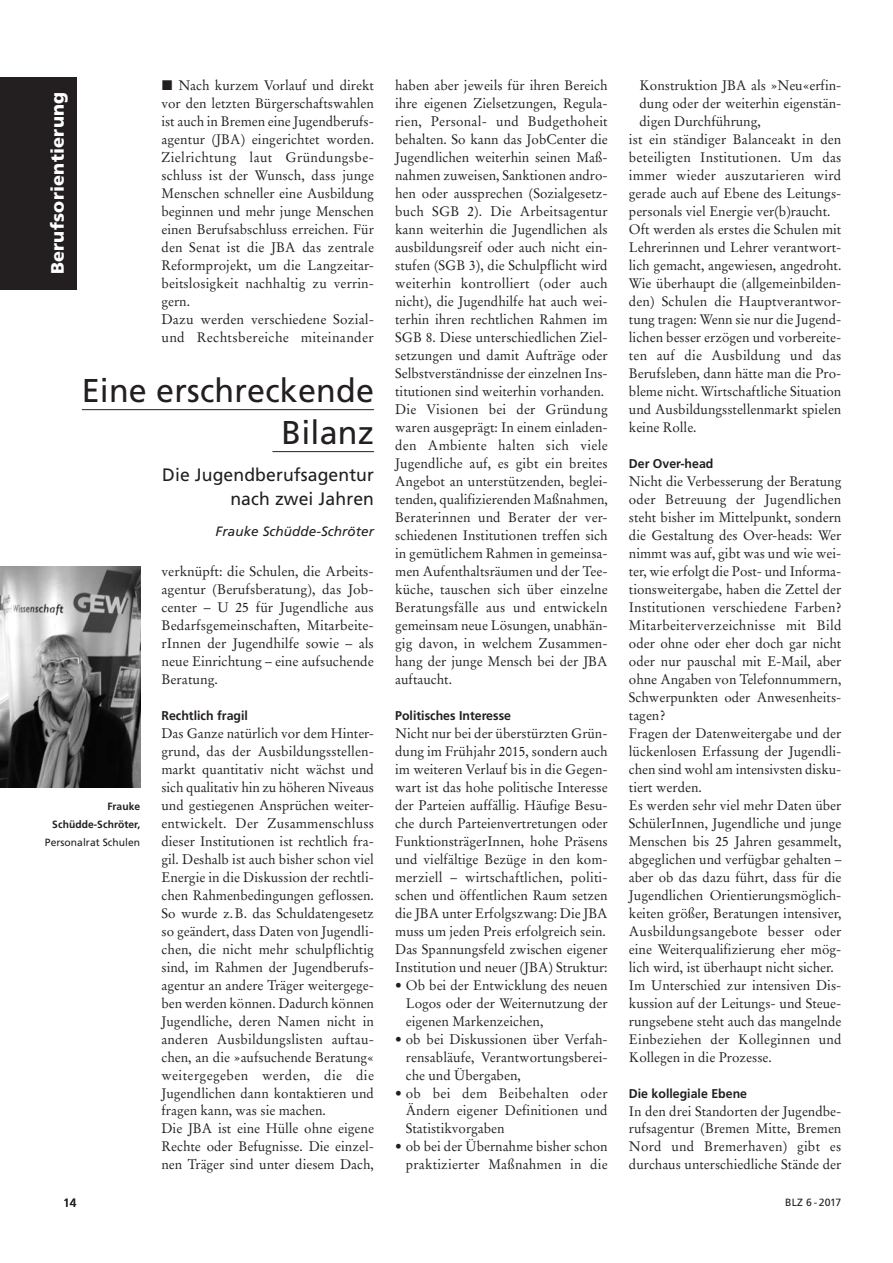
<style>
.page{position:relative;width:893px;height:1263px;background:#fff}
.page>*{position:absolute;margin:0;border:0;box-sizing:border-box;transform-origin:0 0}
.t1{font:33px/42px "Frutiger";letter-spacing:.005em;color:#231f20;text-align:right}
.t2{font:18px/24px "Frutiger";letter-spacing:.005em;color:#231f20;text-align:right}
.t3{font:900 18px "Frutiger";letter-spacing:.015em;color:#fff}
.t4{font:13.8px/18px "Stempel Garamond";color:#231f20}
.t5{font:13.8px "Stempel Garamond";letter-spacing:.02em;color:#231f20}
.t6{font:italic 13.5px "Frutiger";letter-spacing:.005em;color:#231f20}
.t7{font:700 12.75px "Frutiger";color:#231f20}
.t8{font:12px "Frutiger";color:#231f20}
.t9{font:10.5px "Frutiger";letter-spacing:.005em;color:#231f20}
.t10{font:700 10.5px/18px "Frutiger";letter-spacing:.005em;color:#231f20;text-align:right}
.s1{font-family:"European Pi Three";font-size:14.25px}
</style>
<div class="page">
<div style="left:0;top:77px;width:76px;height:212px;background:#231f20"></div>
<hr style="left:82px;top:409px;width:292px;height:1px;background:#231f20">
<hr style="left:272px;top:451px;width:102px;height:1px;background:#231f20">
<img style="left:0;top:567px;width:140px;height:221px">
<h2 class="t3" style="left:50px;top:274px;width:184px;rotate:-90deg">Berufsorientierung</h2>
<p class="t4" style="left:161px;top:78px;width:214px"><span class="s1">-</span> Nach kurzem Vorlauf und direkt vor den letzten Bürgerschaftswahlen ist auch in Bremen eine Jugendberufs&shy;agentur (JBA) eingerichtet worden.<br>Zielrichtung laut Gründungsbe&shy;schluss ist der Wunsch, dass junge Menschen schneller eine Ausbildung beginnen und mehr junge Menschen einen Berufsabschluss erreichen. Für den Senat ist die JBA das zentrale Reformprojekt, um die Langzeitar&shy;beitslosigkeit nachhaltig zu verrin&shy;gern.<br>Dazu werden verschiedene Sozial&shy;und Rechtsbereiche miteinander</p>
<h1 class="t1" style="left:82px;top:372px;width:294px">Eine erschreckende<br>Bilanz</h1>
<h2 class="t2" style="left:162px;top:464px;width:213px">Die Jugendberufsagentur nach zwei Jahren</h2>
<p class="t6" style="left:216px;top:526px;width:160px">Frauke Schüdde-Schröter</p>
<p class="t10" style="left:52px;top:798px;width:89px">Frauke<br>Schüdde-Schröter,</p>
<p class="t9" style="left:45px;top:838px;width:97px">Personalrat Schulen</p>
<p class="t4" style="left:161px;top:563px;width:214px;text-align:justify">verknüpft: die Schulen, die Arbeits&shy;agentur (Berufsberatung), das Job&shy;center – U 25 für Jugendliche aus Bedarfs gemeinschaften, Mitarbeite&shy;rInnen der Jugendhilfe sowie – als neue Einrichtung – eine aufsuchende Beratung.</p>
<p class="t7" style="left:161px;top:710px;width:88px">Rechtlich fragil</p>
<p class="t4" style="left:161px;top:725px;width:214px">Das Ganze natürlich vor dem Hinter&shy;grund, das der Ausbildungsstellen&shy;markt quantitativ nicht wächst und sich qualitativ hin zu höheren Niveaus und gestiegenen Ansprüchen weiter&shy;entwickelt. Der Zusammenschluss dieser Institutionen ist rechtlich fra&shy;gil. Deshalb ist auch bisher schon viel Energie in die Diskussion der rechtli&shy;chen Rahmenbedingungen geflossen.<br>So wurde z. B. das Schuldatengesetz so geändert, dass Daten von Jugendli&shy;chen, die nicht mehr schulpflichtig sind, im Rahmen der Jugendberufs&shy;agentur an andere Träger weitergege&shy;ben werden können. Dadurch können Jugendliche, deren Namen nicht in anderen Ausbildungslisten auftau&shy;chen, an die »aufsuchende Beratung« weitergegeben werden, die die Jugendlichen dann kontaktieren und fragen kann, was sie machen.<br>Die JBA ist eine Hülle ohne eigene Rechte oder Befugnisse. Die einzel&shy;nen Träger sind unter diesem Dach,</p>
<p class="t4" style="left:395px;top:78px;width:214px">haben aber jeweils für ihren Bereich ihre eigenen Zielsetzungen, Regula&shy;rien, Personal- und Budgethoheit behalten. So kann das JobCenter die Jugendlichen weiterhin seinen Maß&shy;nahmen zuweisen, Sanktionen andro&shy;hen oder aussprechen (Sozialgesetz&shy;buch SGB 2). Die Arbeitsagentur kann weiterhin die Jugendlichen als ausbildungsreif oder auch nicht ein&shy;stufen (SGB 3), die Schulpflicht wird weiterhin kontrolliert (oder auch nicht), die Jugendhilfe hat auch wei&shy;terhin ihren rechtlichen Rahmen im SGB 8. Diese unterschiedlichen Ziel&shy;setzungen und damit Aufträge oder Selbstverständnisse der einzelnen Ins&shy;titutionen sind weiterhin vorhanden.<br>Die Visionen bei der Gründung waren ausgeprägt: In einem einladen&shy;den Ambiente halten sich viele Jugendliche auf, es gibt ein breites Angebot an unterstützenden, beglei&shy;tenden, qualifizierenden Maßnahmen, Beraterinnen und Berater der ver&shy;schiedenen Institutionen treffen sich in gemütlichem Rahmen in gemeinsa&shy;men Aufenthaltsräumen und der Tee&shy;küche, tauschen sich über einzelne Beratungsfälle aus und entwickeln gemeinsam neue Lösungen, unabhän&shy;gig davon, in welchem Zusammen&shy;hang der junge Mensch bei der JBA auftaucht.</p>
<p class="t7" style="left:395px;top:710px;width:117px">Politisches Interesse</p>
<p class="t4" style="left:395px;top:725px;width:214px">Nicht nur bei der überstürzten Grün&shy;dung im Frühjahr 2015, sondern auch im weiteren Verlauf bis in die Gegen&shy;wart ist das hohe politische Interesse der Parteien auffällig. Häufige Besu&shy;che durch Parteienvertretungen oder FunktionsträgerInnen, hohe Präsens und vielfältige Bezüge in den kom&shy;merziell – wirtschaftlichen, politi&shy;schen und öffentlichen Raum setzen die JBA unter Erfolgszwang: Die JBA muss um jeden Preis erfolgreich sein.<br>Das Spannungsfeld zwischen eigener Institution und neuer (JBA) Struktur:</p>
<p class="t4" style="left:406px;top:977px;width:203px;text-align:justify;text-indent:-11px">• Ob bei der Entwicklung des neuen Logos oder der Weiternutzung der eigenen Markenzeichen,</p>
<p class="t4" style="left:406px;top:1031px;width:203px;text-align:justify;text-indent:-11px">• ob bei Diskussionen über Verfah&shy;rensabläufe, Verantwortungsberei&shy;che und Übergaben,</p>
<p class="t4" style="left:406px;top:1085px;width:203px;text-align:justify;text-indent:-11px">• ob bei dem Beibehalten oder Ändern eigener Definitionen und Statistikvorgaben</p>
<p class="t4" style="left:395px;top:1139px;width:214px;text-align:right">• ob bei der Übernahme bisher schon praktizierter Maßnahmen in die</p>
<p class="t4" style="left:639px;top:78px;width:203px">Konstruktion JBA als »Neu«erfin-</p>
<p class="t4" style="left:639px;top:96px;width:203px">dung oder der weiterhin eigenstän-</p>
<p class="t4" style="left:639px;top:114px;width:123px">digen Durchführung,</p>
<p class="t4" style="left:629px;top:132px;width:214px">ist ein ständiger Balanceakt in den</p>
<p class="t5" style="left:629px;top:151px;width:214px">beteiligten Institutionen. Um das</p>
<p class="t4" style="left:629px;top:168px;width:214px">immer wieder auszutarieren wird</p>
<p class="t4" style="left:629px;top:186px;width:214px">gerade auch auf Ebene des Leitungs-</p>
<p class="t4" style="left:629px;top:204px;width:203px">personals viel Energie ver(b)raucht.</p>
<p class="t4" style="left:629px;top:222px;width:214px">Oft werden als erstes die Schulen mit</p>
<p class="t4" style="left:629px;top:240px;width:214px">Lehrerinnen und Lehrer verantwort-</p>
<p class="t4" style="left:629px;top:258px;width:214px">lich gemacht, angewiesen, angedroht.</p>
<p class="t4" style="left:629px;top:276px;width:214px">Wie überhaupt die (allgemeinbilden-</p>
<p class="t4" style="left:629px;top:294px;width:214px">den) Schulen die Hauptverantwor-</p>
<p class="t4" style="left:629px;top:312px;width:214px">tung tragen: Wenn sie nur die Jugend-</p>
<p class="t4" style="left:629px;top:330px;width:214px">lichen besser erzögen und vorbereite-</p>
<p class="t5" style="left:629px;top:349px;width:214px">ten auf die Ausbildung und das</p>
<p class="t4" style="left:629px;top:366px;width:214px">Berufsleben, dann hätte man die Pro-</p>
<p class="t4" style="left:629px;top:384px;width:214px">bleme nicht. Wirtschaftliche Situation</p>
<p class="t4" style="left:629px;top:402px;width:214px">und Ausbildungsstellenmarkt spielen</p>
<p class="t4" style="left:629px;top:419px;width:69px">keine Rolle.</p>
<p class="t7" style="left:629px;top:458px;width:86px">Der Over-head</p>
<p class="t4" style="left:629px;top:473px;width:214px">Nicht die Verbesserung der Beratung oder Betreuung der Jugendlichen steht bisher im Mittelpunkt, sondern die Gestaltung des Over-heads: Wer nimmt was auf, gibt was und wie wei&shy;ter, wie erfolgt die Post- und Informa&shy;tionsweitergabe, haben die Zettel der Institutionen verschiedene Farben?<br>Mitarbeiterverzeichnisse mit Bild oder ohne oder eher doch gar nicht oder nur pauschal mit E-Mail, aber ohne Angaben von Telefonnummern, Schwerpunkten oder Anwesenheits&shy;tagen?<br>Fragen der Datenweitergabe und der lückenlosen Erfassung der Jugendli&shy;chen sind wohl am intensivsten disku&shy;tiert werden.<br>Es werden sehr viel mehr Daten über SchülerInnen, Jugendliche und junge Menschen bis 25 Jahren gesammelt, abgeglichen und verfügbar gehalten – aber ob das dazu führt, dass für die Jugendlichen Orientierungsmöglich&shy;keiten größer, Beratungen intensiver, Ausbildungsangebote besser oder eine Weiterqualifizierung eher mög&shy;lich wird, ist überhaupt nicht sicher.<br>Im Unterschied zur intensiven Dis&shy;kussion auf der Leitungs- und Steue&shy;rungsebene steht auch das mangelnde Einbeziehen der Kolleginnen und Kollegen in die Prozesse.</p>
<p class="t7" style="left:629px;top:1088px;width:120px">Die kollegiale Ebene</p>
<p class="t4" style="left:629px;top:1103px;width:214px;text-align:justify">In den drei Standorten der Jugendbe&shy;rufsagentur (Bremen Mitte, Bremen Nord und Bremerhaven) gibt es durchaus unterschiedliche Stände der</p>
<p class="t8" style="left:63px;top:1198px;width:15px">14</p>
<p class="t9" style="left:785px;top:1198px;width:58px">BLZ 6 - 2017</p>
</div>
